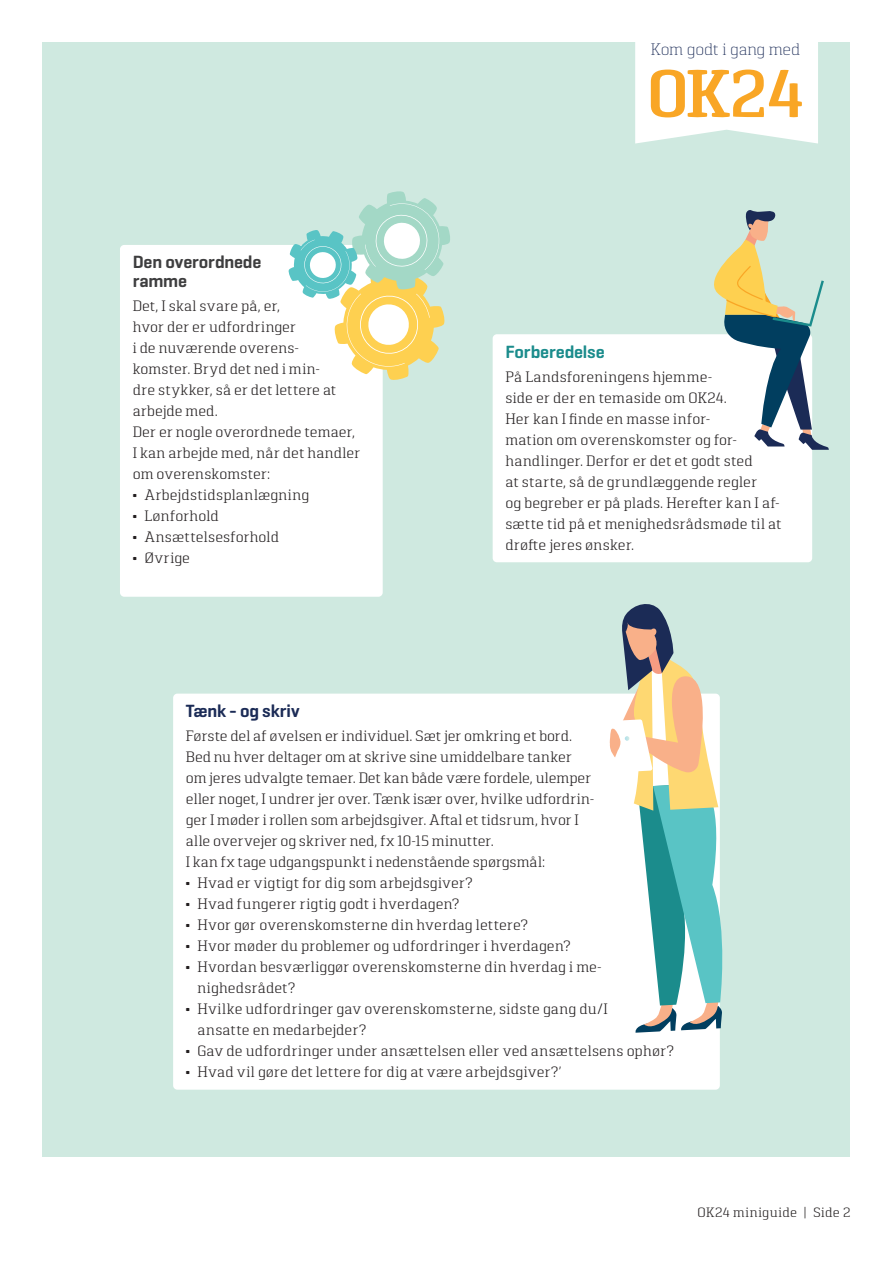
<style>
.page{position:relative;width:893px;height:1263px;background:#fff}
.page>*{position:absolute;margin:0;border:0;box-sizing:border-box;transform-origin:0 0}
.Overskrift_Pancetta{font:600 67.2px "Pancetta Serif Pro";color:#f9a625}
.Mellemrubrik{font:600 18px/18.8px "Geogrotesque";letter-spacing:-.01em;color:#3e3e3f}
.Mellemrubrik-2{font:600 18px "Geogrotesque";letter-spacing:-.01em;color:#1b8c8c}
.Mellemrubrik-3{font:600 18px "Geogrotesque";letter-spacing:-.01em;color:#1b2b56}
.Overskrift_Pancetta-2{font:200 16.5px "Pancetta Serif Pro";letter-spacing:-.015em;color:#1b2b56}
.Brødtekst{font:300 15px/21px "Pancetta Serif Pro";color:#231f20}
.Brødtekst_indryk{font:300 15px/21px "Pancetta Serif Pro";letter-spacing:.005em;color:#231f20}
.t1{font:300 13.5px "Pancetta Serif Pro";letter-spacing:.02em;color:#231f20}
</style>
<div class="page">
<div style="left:43px;top:43px;width:807px;height:1114px;background:#cfe9e0"></div>
<div style="left:493px;top:334px;width:319px;height:228px;background:#fff;border-radius:4px"></div>
<div style="left:120px;top:245px;width:263px;height:352px;background:#fff;border-radius:4px"></div>
<div style="left:173px;top:694px;width:547px;height:396px;background:#fff;border-radius:4px"></div>
<svg style="left:635px;top:43px;width:183px;height:101px;background:#fbfdfc"></svg>
<svg style="left:702px;top:210px;width:127px;height:240px"></svg>
<svg style="left:288px;top:191px;width:162px;height:190px"></svg>
<svg style="left:608px;top:604px;width:115px;height:429px"></svg>
<p class="Mellemrubrik" style="left:133px;top:253px;width:130px">Den overordnede ramme</p>
<p class="Brødtekst" style="left:133px;top:295px;width:205px">Det, I skal svare på, er,<br>hvor der er udfordringer<br>i de nuværende overens&shy;komster. Bryd det ned i min&shy;dre stykker, så er det lettere at arbejde med.</p>
<p class="Brødtekst" style="left:133px;top:421px;width:229px">Der er nogle overordnede temaer,<br>I kan arbejde med, når det handler om overenskomster:</p>
<p class="Brødtekst" style="left:133px;top:484px;width:178px">• Arbejdstidsplanlægning</p>
<p class="Brødtekst" style="left:133px;top:505px;width:88px">• Lønforhold</p>
<p class="Brødtekst" style="left:133px;top:526px;width:148px">• Ansættelsesforhold</p>
<p class="Brødtekst" style="left:133px;top:547px;width:59px">• Øvrige</p>
<p class="Overskrift_Pancetta-2" style="left:651px;top:40px;width:151px">Kom godt i gang med</p>
<p class="Overskrift_Pancetta" style="left:648px;top:57px;width:158px">OK24</p>
<p class="Mellemrubrik-2" style="left:505px;top:342px;width:101px">Forberedelse</p>
<p class="Brødtekst_indryk" style="left:505px;top:366px;width:278px">På Landsforeningens hjemme-<br>side er der en temaside om OK24.<br>Her kan I finde en masse infor-<br>mation om overenskomster og for&shy;handlinger. Derfor er det et godt sted<br>at starte, så de grundlæggende regler<br>og begreber er på plads. Herefter kan I af&shy;sætte tid på et menighedsrådsmøde til at drøfte jeres ønsker.</p>
<p class="Mellemrubrik-3" style="left:186px;top:701px;width:115px">Tænk - og skriv</p>
<p class="Brødtekst" style="left:186px;top:725px;width:410px">Første del af øvelsen er individuel. Sæt jer omkring et bord.<br>Bed nu hver deltager om at skrive sine umiddelbare tanker om jeres udvalgte temaer. Det kan både være fordele, ulemper eller noget, I undrer jer over. Tænk især over, hvilke udfordrin&shy;ger I møder i rollen som arbejdsgiver. Aftal et tidsrum, hvor I alle overvejer og skriver ned, fx 10-15 minutter.</p>
<p class="Brødtekst" style="left:186px;top:851px;width:361px">I kan fx tage udgangspunkt i nedenstående spørgsmål:</p>
<p class="Brødtekst" style="left:186px;top:872px;width:289px">• Hvad er vigtigt for dig som arbejdsgiver?</p>
<p class="Brødtekst" style="left:186px;top:893px;width:275px">• Hvad fungerer rigtig godt i hverdagen?</p>
<p class="Brødtekst" style="left:186px;top:914px;width:344px">• Hvor gør overenskomsterne din hverdag lettere?</p>
<p class="Brødtekst" style="left:186px;top:935px;width:386px">• Hvor møder du problemer og udfordringer i hverdagen?</p>
<p class="Brødtekst" style="left:198px;top:956px;width:406px;text-indent:-12px">• Hvordan besværliggør overenskomsterne din hverdag i me&shy;nighedsrådet?</p>
<p class="Brødtekst" style="left:198px;top:998px;width:412px;text-indent:-12px">• Hvilke udfordringer gav overenskomsterne, sidste gang du/I ansatte en medarbejder?</p>
<p class="Brødtekst" style="left:186px;top:1040px;width:490px">• Gav de udfordringer under ansættelsen eller ved ansættelsens ophør?</p>
<p class="Brødtekst" style="left:186px;top:1061px;width:377px">• Hvad vil gøre det lettere for dig at være arbejdsgiver?’</p>
<p class="t1" style="left:698px;top:1205px;width:154px">OK24 miniguide | Side 2</p>
</div>
